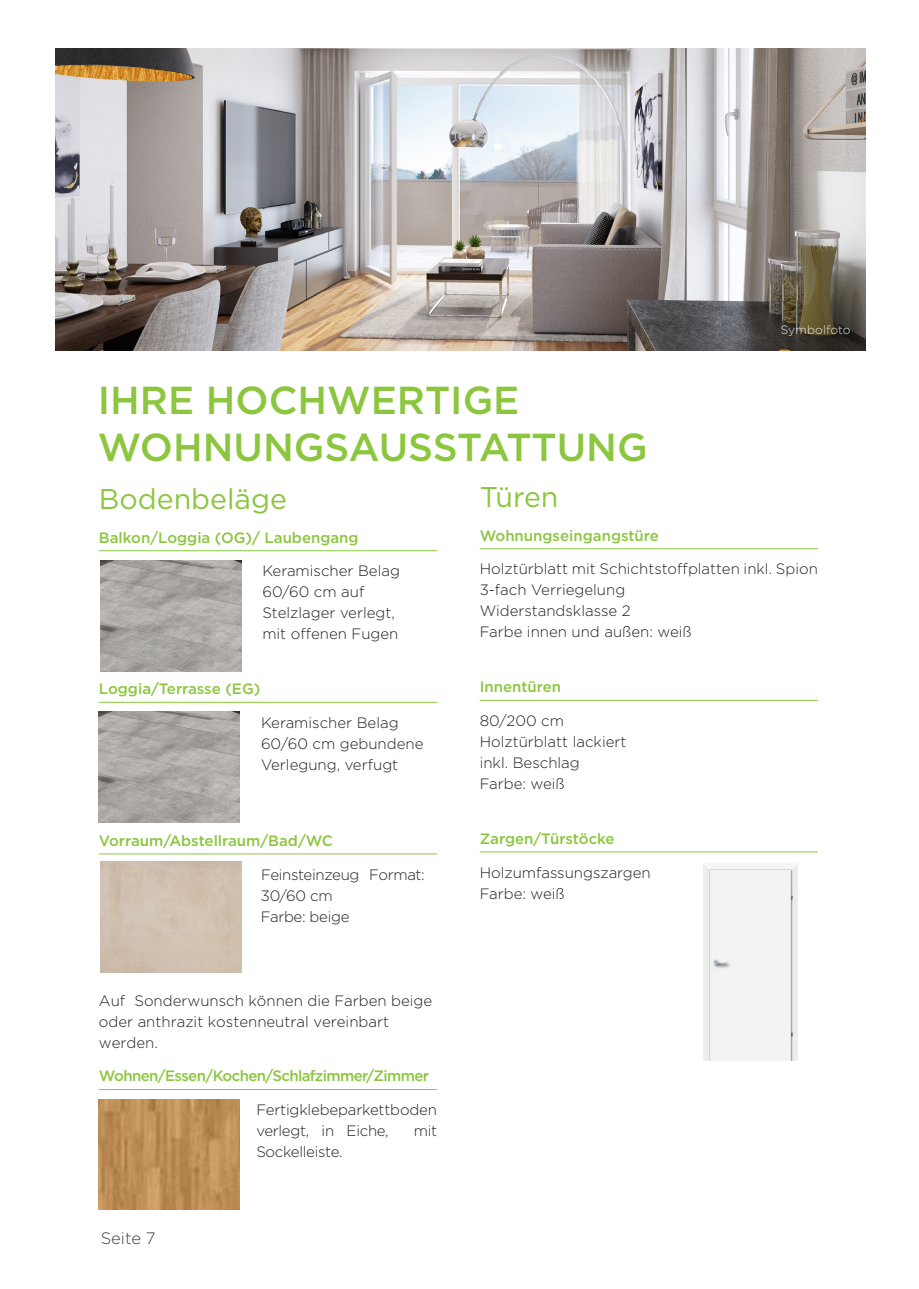
<style>
.page{position:relative;width:919px;height:1289px;background:#fff}
.page>*{position:absolute;margin:0;border:0;box-sizing:border-box;transform-origin:0 0}
.t1{font:500 39px/46.8px "Gotham";color:#8bc63e}
.t2{font:28.5px "Gotham";color:#8bc63e}
.t3{font:300 16.5px "Gotham";color:#3e3e3f}
.t4{font:300 15px/21px "Gotham";color:#231f20}
.t5{font:500 15px "Gotham";color:#8bc63e}
.t6{font:300 15px/21px "Gotham";letter-spacing:-.02em;color:#231f20}
.t7{font:500 15px "Gotham";letter-spacing:-.04em;color:#8bc63e}
.t8{font:300 12px "Gotham";letter-spacing:.005em;color:#ececee}
</style>
<div class="page">
<hr style="left:99px;top:550px;width:338px;height:1px;background:#8bc63e">
<hr style="left:99px;top:702px;width:338px;height:1px;background:#8bc63e">
<hr style="left:99px;top:853px;width:338px;height:1px;background:#8bc63e">
<hr style="left:99px;top:1089px;width:338px;height:1px;background:#8bc63e">
<img style="left:99px;top:711px;width:140px;height:111px">
<img style="left:99px;top:1099px;width:140px;height:110px">
<hr style="left:479px;top:548px;width:338px;height:1px;background:#8bc63e">
<hr style="left:479px;top:700px;width:338px;height:1px;background:#8bc63e">
<hr style="left:479px;top:851px;width:338px;height:1px;background:#8bc63e">
<div style="left:704px;top:863px;width:93px;height:197px;background:#f1f4f3"></div>
<img style="left:101px;top:560px;width:140px;height:111px">
<img style="left:55px;top:48px;width:810px;height:302px">
<p class="t8" style="left:780px;top:324px;width:71px">Symbolfoto</p>
<h1 class="t1" style="left:98px;top:377px;width:551px">IHRE HOCHWERTIGE<br>WOHNUNGSAUSSTATTUNG</h1>
<h2 class="t2" style="left:99px;top:486px;width:189px">Bodenbeläge</h2>
<p class="t5" style="left:99px;top:529px;width:261px">Balkon/Loggia (OG)/ Laubengang</p>
<p class="t4" style="left:262px;top:561px;width:139px">Keramischer Belag<br>60/60 cm auf<br>Stelzlager verlegt, mit offenen Fugen</p>
<h2 class="t2" style="left:479px;top:484px;width:80px">Türen</h2>
<p class="t5" style="left:479px;top:527px;width:181px">Wohnungseingangstüre</p>
<p class="t4" style="left:479px;top:559px;width:340px">Holztürblatt mit Schichtstoff platten inkl. Spion<br>3-fach Verriegelung<br>Widerstandsklasse 2<br>Farbe innen und außen: weiß</p>
<p class="t5" style="left:99px;top:681px;width:163px">Loggia/Terrasse (EG)</p>
<p class="t4" style="left:261px;top:712px;width:164px">Keramischer Belag<br>60/60 cm gebundene<br>Verlegung, verfugt</p>
<p class="t5" style="left:99px;top:832px;width:236px">Vorraum/Abstellraum/Bad/WC</p>
<p class="t6" style="left:261px;top:864px;width:165px">Feinsteinzeug Format:<br>30/60 cm<br>Farbe: beige</p>
<p class="t4" style="left:99px;top:990px;width:335px">Auf Sonderwunsch können die Farben beige oder anthrazit kosten neutral vereinbart werden.</p>
<p class="t7" style="left:99px;top:1068px;width:331px">Wohnen/Essen/Kochen/Schlafzimmer/Zimmer</p>
<p class="t4" style="left:256px;top:1099px;width:182px">Fertigklebeparkettboden verlegt, in Eiche,</p>
<p class="t4" style="left:414px;top:1120px;width:25px">mit</p>
<p class="t3" style="left:101px;top:1230px;width:56px">Seite 7</p>
<p class="t6" style="left:256px;top:1141px;width:88px">Sockelleiste.</p>
<p class="t5" style="left:479px;top:679px;width:83px">Innentüren</p>
<p class="t4" style="left:479px;top:710px;width:148px">80/200 cm<br>Holztürblatt lackiert inkl. Beschlag<br>Farbe: weiß</p>
<p class="t5" style="left:479px;top:830px;width:136px">Zargen/Türstöcke</p>
<p class="t4" style="left:479px;top:862px;width:173px">Holzumfassungszargen<br>Farbe: weiß</p>
</div>
